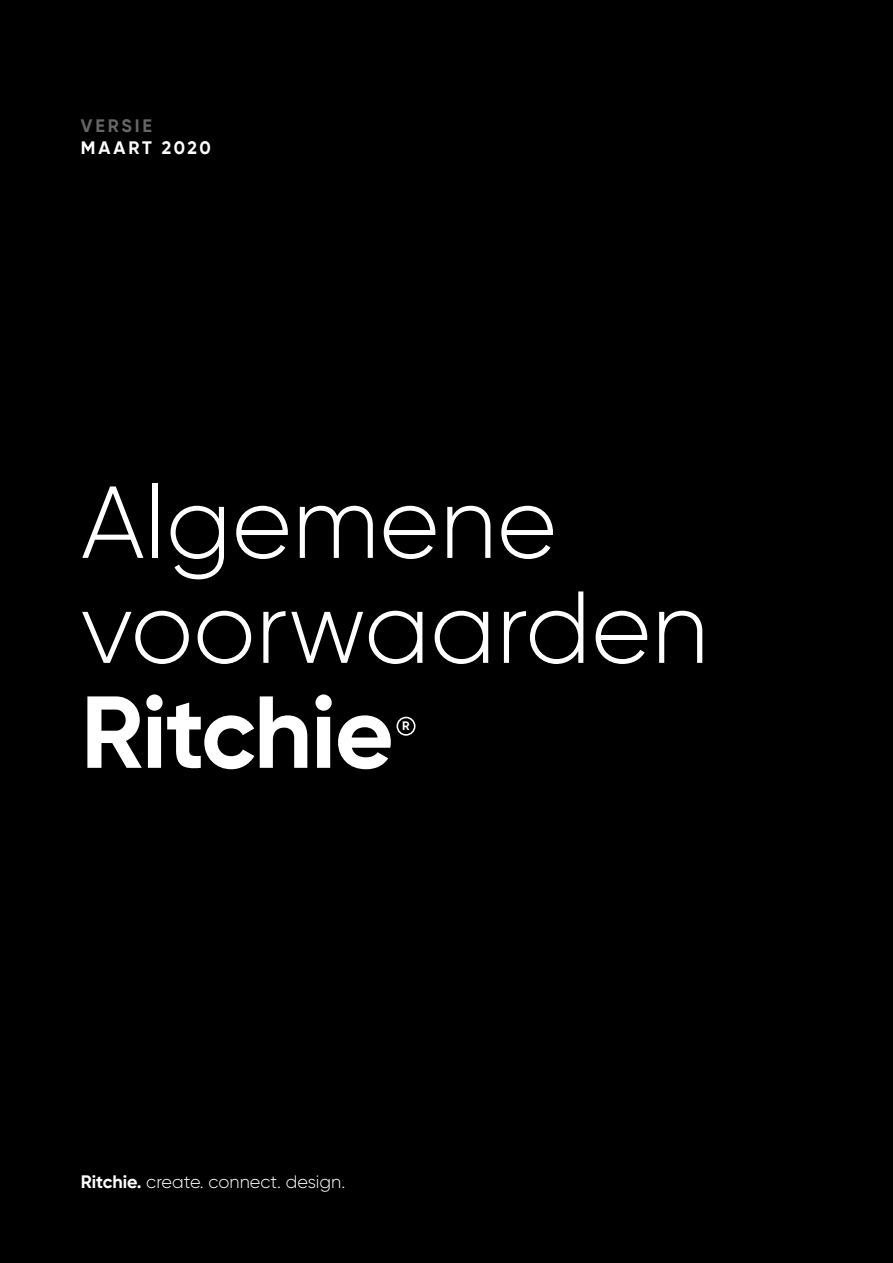
<style>
.page{position:relative;width:893px;height:1263px;background:#000}
.page>*{position:absolute;margin:0;border:0;box-sizing:border-box;transform-origin:0 0}
.t1{font:300 102px/105px "Gilroy";color:#fff}
.t2{font:700 102px "Gilroy";letter-spacing:-.015em;color:#fff}
.t3{font:300 18px "Gilroy";color:#fff}
.t4{font:700 18px "Gilroy";letter-spacing:.145em;color:#fff}
.t5{font:700 18px "Gilroy";letter-spacing:.16em;color:#666}
.t6{font:700 12.3px "Gilroy";color:#fff}
.s1{font-weight:700}
</style>
<div class="page">
<div style="left:396px;top:717px;width:19px;height:19px;border:2px solid #fff;border-radius:50%"></div>
<p class="t5" style="left:81px;top:114px;width:73px">VERSIE</p>
<p class="t4" style="left:81px;top:137px;width:132px">MAART 2020</p>
<h1 class="t1" style="left:81px;top:469px;width:630px">Algemene voorwaarden</h1>
<h1 class="t2" style="left:81px;top:668px;width:315px">Ritchie</h1>
<p class="t6" style="left:402px;top:718px;width:9px">R</p>
<p class="t3" style="left:81px;top:1170px;width:266px"><span class="s1">Ritchie.</span> create. connect. design.</p>
</div>
